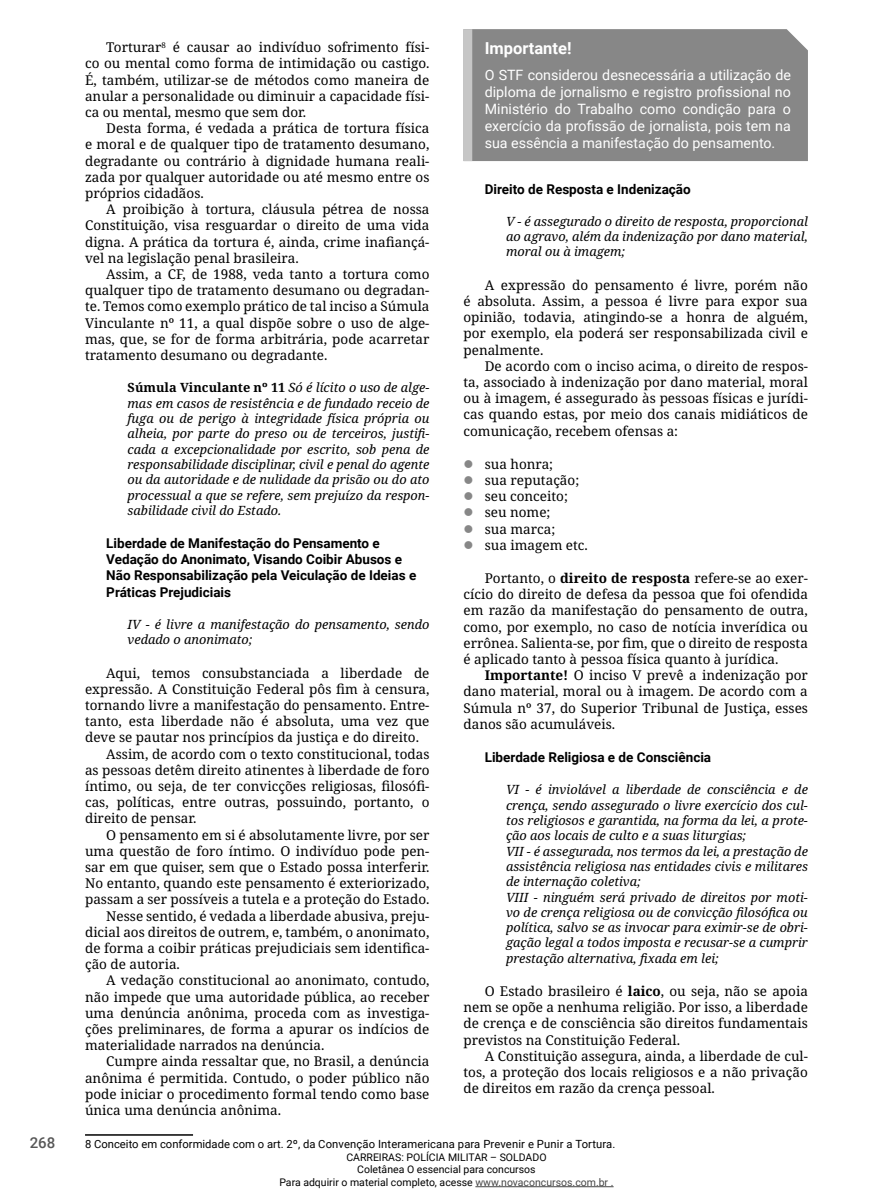
<style>
.page{position:relative;width:893px;height:1191px;background:#fff}
.page>*{position:absolute;margin:0;border:0;box-sizing:border-box;transform-origin:0 0}
.Título{font:700 16.5px "Roboto";color:#fff}
.t1{font:500 15px "Roboto";color:#575757}
.Texto{font:14.25px/17.1px "Roboto";color:#fff;text-align:justify}
.Parágrafos{font:13.5px/16.2px "Noto Serif";color:#000;text-align:justify}
.Subtópico{font:700 13.5px/16.2px "Roboto";color:#000}
.Artigos_com_recuo{font:italic 12.75px/15.3px "Noto Serif";color:#000;text-align:justify}
.Nota_de_Roda_Pé{font:11.25px "Roboto";letter-spacing:.01em;color:#000}
.t2{font:10.5px/12.6px "Roboto";color:#000;text-align:center}
.s1{font-weight:700;font-style:normal}
.s2{font-weight:700}
.s3{color:#454545}
</style>
<div class="page">
<hr style="left:475px;top:1186px;width:139px;height:1px;background:#454545">
<hr style="left:85px;top:1134px;width:108px;height:1px;background:#000">
<div style="left:472px;top:29px;width:336px;height:132px;background:#878787"></div>
<div style="left:463px;top:29px;width:9px;height:132px;background:#c6c6c6"></div>
<p class="t1" style="left:30px;top:1132px;width:27px">268</p>
<p class="Parágrafos" style="left:85px;top:40px;width:346px;text-indent:21px">Torturar<sup>8</sup> é causar ao indivíduo sofrimento físi&shy;co ou mental como forma de intimidação ou castigo.<br>É, também, utilizar-se de métodos como maneira de anular a personalidade ou diminuir a capacidade físi&shy;ca ou mental, mesmo que sem dor.</p>
<p class="Parágrafos" style="left:85px;top:121px;width:346px;text-indent:21px">Desta forma, é vedada a prática de tortura física e moral e de qualquer tipo de tratamento desumano, degradante ou contrário à dignidade humana reali&shy;zada por qualquer autoridade ou até mesmo entre os próprios cidadãos.</p>
<p class="Parágrafos" style="left:85px;top:202px;width:346px;text-indent:21px">A proibição à tortura, cláusula pétrea de nossa Constituição, visa resguardar o direito de uma vida digna. A prática da tortura é, ainda, crime inafiançá&shy;vel na legislação penal brasileira.</p>
<p class="Parágrafos" style="left:85px;top:266px;width:346px;text-indent:21px">Assim, a CF, de 1988, veda tanto a tortura como qualquer tipo de tratamento desumano ou degradan&shy;te. Temos como exemplo prático de tal inciso a Súmula Vinculante nº 11, a qual dispõe sobre o uso de alge&shy;mas, que, se for de forma arbitrária, pode acarretar tratamento desumano ou degradante.</p>
<p class="Artigos_com_recuo" style="left:128px;top:380px;width:303px"><span class="s1">Súmula Vinculante nº 11</span> Só é lícito o uso de alge&shy;mas em casos de resistência e de fundado receio de fuga ou de perigo à integridade física própria ou alheia, por parte do preso ou de terceiros, justifi&shy;cada a excepcionalidade por escrito, sob pena de responsabilidade disciplinar, civil e penal do agente ou da autoridade e de nulidade da prisão ou do ato processual a que se refere, sem prejuízo da respon&shy;sabilidade civil do Estado.</p>
<p class="Subtópico" style="left:106px;top:534px;width:311px">Liberdade de Manifestação do Pensamento e Vedação do Anonimato, Visando Coibir Abusos e Não Responsabilização pela Veiculação de Ideias e Práticas Prejudiciais</p>
<p class="Artigos_com_recuo" style="left:128px;top:617px;width:303px">IV - é livre a manifestação do pensamento, sendo vedado o anonimato;</p>
<p class="Parágrafos" style="left:85px;top:665px;width:346px;text-indent:21px">Aqui, temos consubstanciada a liberdade de expressão. A Constituição Federal pôs fim à censura, tornando livre a manifestação do pensamento. Entre&shy;tanto, esta liberdade não é absoluta, uma vez que deve se pautar nos princípios da justiça e do direito.</p>
<p class="Parágrafos" style="left:85px;top:746px;width:346px;text-indent:21px">Assim, de acordo com o texto constitucional, todas as pessoas detêm direito atinentes à liberdade de foro íntimo, ou seja, de ter convicções religiosas, filosófi&shy;cas, políticas, entre outras, possuindo, portanto, o direito de pensar.</p>
<p class="Parágrafos" style="left:85px;top:827px;width:346px;text-indent:21px">O pensamento em si é absolutamente livre, por ser uma questão de foro íntimo. O indivíduo pode pen&shy;sar em que quiser, sem que o Estado possa interferir.<br>No entanto, quando este pensamento é exteriorizado, passam a ser possíveis a tutela e a proteção do Estado.</p>
<p class="Parágrafos" style="left:85px;top:908px;width:346px;text-indent:21px">Nesse sentido, é vedada a liberdade abusiva, preju&shy;dicial aos direitos de outrem, e, também, o anonimato, de forma a coibir práticas prejudiciais sem identifica&shy;ção de autoria.</p>
<p class="Parágrafos" style="left:85px;top:973px;width:346px;text-indent:21px">A vedação constitucional ao anonimato, contudo, não impede que uma autoridade pública, ao receber uma denúncia anônima, proceda com as investiga&shy;ções preliminares, de forma a apurar os indícios de materialidade narrados na denúncia.</p>
<p class="Parágrafos" style="left:85px;top:1054px;width:346px;text-indent:21px">Cumpre ainda ressaltar que, no Brasil, a denúncia anônima é permitida. Contudo, o poder público não pode iniciar o procedimento formal tendo como base única uma denúncia anônima.</p>
<p class="Nota_de_Roda_Pé" style="left:85px;top:1136px;width:532px">8 Conceito em conformidade com o art. 2º, da Convenção Interamericana para Prevenir e Punir a Tortura.</p>
<p class="Título" style="left:485px;top:37px;width:88px">Importante!</p>
<p class="Texto" style="left:485px;top:66px;width:308px">O STF considerou desnecessária a utilização de diploma de jornalismo e registro profissional no Ministério do Trabalho como condição para o exercício da profissão de jornalista, pois tem na sua essência a manifestação do pensamento.</p>
<p class="Subtópico" style="left:485px;top:180px;width:208px">Direito de Resposta e Indenização</p>
<p class="Artigos_com_recuo" style="left:506px;top:214px;width:303px">V - é assegurado o direito de resposta, proporcional ao agravo, além da indenização por dano material, moral ou à imagem;</p>
<p class="Parágrafos" style="left:463px;top:277px;width:346px;text-indent:21px">A expressão do pensamento é livre, porém não é absoluta. Assim, a pessoa é livre para expor sua opinião, todavia, atingindo-se a honra de alguém, por exemplo, ela poderá ser responsabilizada civil e penalmente.</p>
<p class="Parágrafos" style="left:463px;top:358px;width:346px;text-indent:21px">De acordo com o inciso acima, o direito de respos&shy;ta, associado à indenização por dano material, moral ou à imagem, é assegurado às pessoas físicas e jurídi&shy;cas quando estas, por meio dos canais midiáticos de comunicação, recebem ofensas a:</p>
<p class="Parágrafos" style="left:485px;top:456px;width:70px">sua honra;</p>
<p class="Parágrafos" style="left:485px;top:472px;width:96px">sua reputação;</p>
<p class="Parágrafos" style="left:485px;top:488px;width:85px">seu conceito;</p>
<p class="Parágrafos" style="left:485px;top:505px;width:67px">seu nome;</p>
<p class="Parágrafos" style="left:485px;top:521px;width:72px">sua marca;</p>
<p class="Parágrafos" style="left:485px;top:537px;width:105px">sua imagem etc.</p>
<p class="Parágrafos" style="left:463px;top:570px;width:346px;text-indent:21px">Portanto, o <span class="s2">direito de resposta</span> refere-se ao exer&shy;cício do direito de defesa da pessoa que foi ofendida em razão da manifestação do pensamento de outra, como, por exemplo, no caso de notícia inverídica ou errônea. Salienta-se, por fim, que o direito de resposta é aplicado tanto à pessoa física quanto à jurídica.</p>
<p class="Parágrafos" style="left:463px;top:667px;width:346px;text-indent:21px"><span class="s2">Importante!</span> O inciso V prevê a indenização por dano material, moral ou à imagem. De acordo com a Súmula nº 37, do Superior Tribunal de Justiça, esses danos são acumuláveis.</p>
<p class="Subtópico" style="left:485px;top:748px;width:228px">Liberdade Religiosa e de Consciência</p>
<p class="Artigos_com_recuo" style="left:506px;top:782px;width:303px">VI - é inviolável a liberdade de consciência e de crença, sendo assegurado o livre exercício dos cul&shy;tos religiosos e garantida, na forma da lei, a prote&shy;ção aos locais de culto e a suas liturgias;</p>
<p class="Artigos_com_recuo" style="left:506px;top:843px;width:303px">VII - é assegurada, nos termos da lei, a prestação de assistência religiosa nas entidades civis e militares de internação coletiva;</p>
<p class="Artigos_com_recuo" style="left:506px;top:889px;width:303px">VIII - ninguém será privado de direitos por moti&shy;vo de crença religiosa ou de convicção filosófica ou política, salvo se as invocar para eximir-se de obri&shy;gação legal a todos imposta e recusar-se a cumprir prestação alternativa, fixada em lei;</p>
<p class="Parágrafos" style="left:463px;top:983px;width:346px;text-indent:21px">O Estado brasileiro é <span class="s2">laico</span>, ou seja, não se apoia nem se opõe a nenhuma religião. Por isso, a liberdade de crença e de consciência são direitos fundamentais previstos na Constituição Federal.</p>
<p class="Parágrafos" style="left:463px;top:1048px;width:346px;text-indent:21px">A Constituição assegura, ainda, a liberdade de cul&shy;tos, a proteção dos locais religiosos e a não privação de direitos em razão da crença pessoal.</p>
<p class="t2" style="left:279px;top:1150px;width:336px">CARREIRAS: POLÍCIA MILITAR – SOLDADO<br>Coletânea O essencial para concursos<br>Para adquirir o material completo, acesse <span class="s3">www.novaconcursos.com.br .</span></p>
</div>
